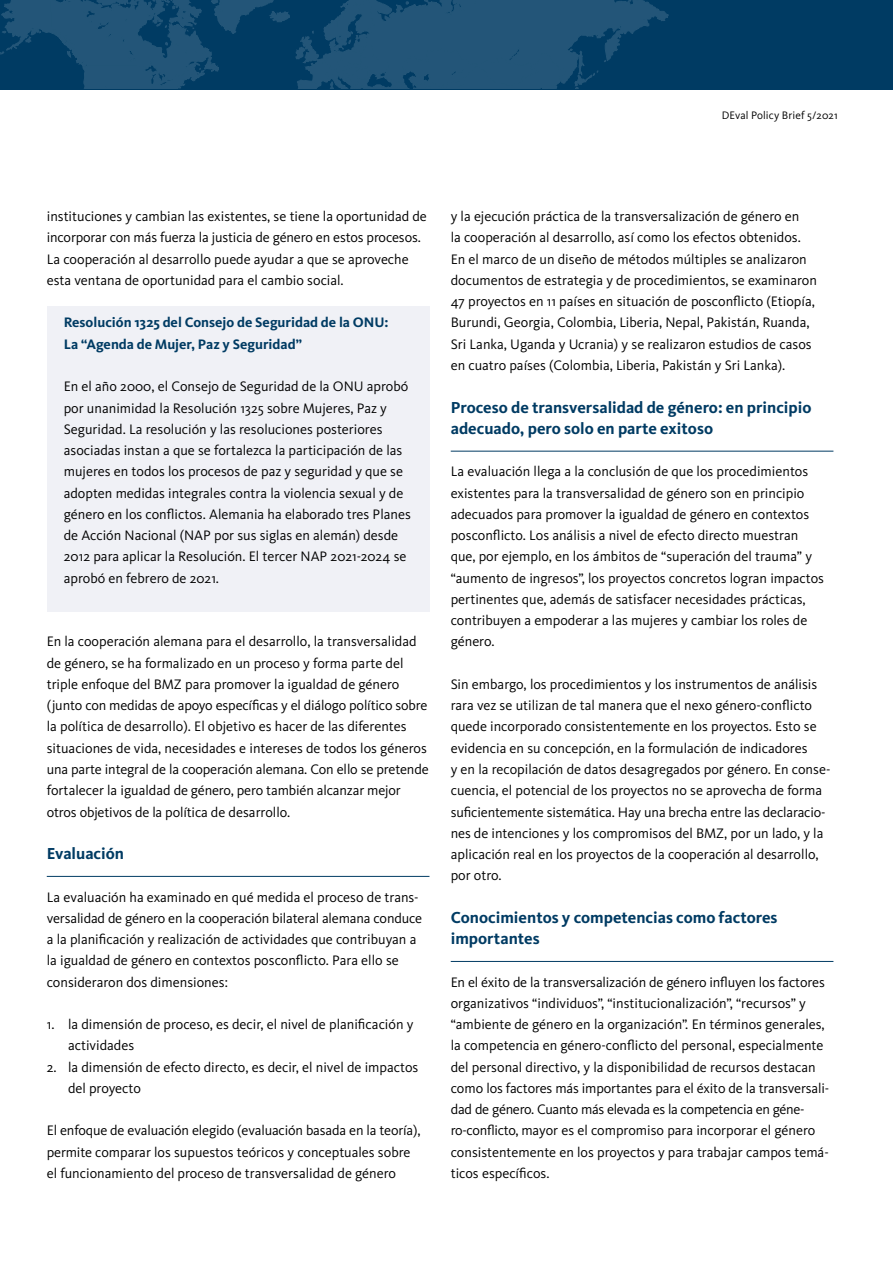
<style>
.page{position:relative;width:893px;height:1263px;background:#fff}
.page>*{position:absolute;margin:0;border:0;box-sizing:border-box;transform-origin:0 0}
.t1{font:700 16.5px/21.3px "Kievit OT";color:#003b63}
.t2{font:14.25px/21.3px "Kievit OT";color:#000}
.t3{font:700 14.25px/21.3px "Kievit OT";color:#003b63}
.t4{font:11.25px "Kievit OT";letter-spacing:.01em;color:#000}
</style>
<div class="page">
<div style="left:0;top:0;width:893px;height:90px;background:#003b63"></div>
<svg style="left:0;top:0;width:669px;height:89px"></svg>
<div style="left:47px;top:306px;width:382px;height:76px;background:#f0f1f6"></div>
<div style="left:47px;top:380px;width:382px;height:231px;background:#f0f1f6"></div>
<hr style="left:47px;top:876px;width:382px;height:1px;background:#003b63">
<hr style="left:451px;top:451px;width:382px;height:1px;background:#003b63">
<hr style="left:451px;top:961px;width:382px;height:1px;background:#003b63">
<p class="t4" style="left:722px;top:109px;width:117px">DEval Policy Brief 5/2021</p>
<p class="t2" style="left:47px;top:206px;width:382px">instituciones y cambian las existentes, se tiene la oportunidad de incorporar con más fuerza la justicia de género en estos procesos.<br>La cooperación al desarrollo puede ayudar a que se aproveche esta ventana de oportunidad para el cambio social.</p>
<p class="t3" style="left:64px;top:312px;width:326px">Resolución 1325 del Consejo de Seguridad de la ONU:<br>La “Agenda de Mujer, Paz y Seguridad”</p>
<p class="t2" style="left:64px;top:376px;width:349px">En el año 2000, el Consejo de Seguridad de la ONU aprobó por unanimidad la Resolución 1325 sobre Mujeres, Paz y Seguridad. La resolución y las resoluciones posteriores asociadas instan a que se fortalezca la participación de las mujeres en todos los procesos de paz y seguridad y que se adopten medidas integrales contra la violencia sexual y de género en los conflictos. Alemania ha elaborado tres Planes de Acción Nacional (NAP por sus siglas en alemán) desde 2012 para aplicar la Resolución. El tercer NAP 2021-2024 se aprobó en febrero de 2021.</p>
<p class="t2" style="left:47px;top:631px;width:383px">En la cooperación alemana para el desarrollo, la transversalidad de género, se ha formalizado en un proceso y forma parte del triple enfoque del BMZ para promover la igualdad de género (junto con medidas de apoyo específicas y el diálogo político sobre la política de desarrollo). El objetivo es hacer de las diferentes situaciones de vida, necesidades e intereses de todos los géneros una parte integral de la cooperación alemana. Con ello se pretende fortalecer la igualdad de género, pero también alcanzar mejor otros objetivos de la política de desarrollo.</p>
<p class="t1" style="left:47px;top:843px;width:79px">Evaluación</p>
<p class="t2" style="left:47px;top:886px;width:377px">La evaluación ha examinado en qué medida el proceso de trans&shy;versalidad de género en la cooperación bilateral alemana conduce a la planificación y realización de actividades que contribuyan a la igualdad de género en contextos posconflicto. Para ello se consideraron dos dimensiones:</p>
<p class="t2" style="left:68px;top:1014px;width:347px;text-indent:-21px">1. la dimensión de proceso, es decir, el nivel de planificación y actividades</p>
<p class="t2" style="left:68px;top:1056px;width:352px;text-indent:-21px">2. la dimensión de efecto directo, es decir, el nivel de impactos del proyecto</p>
<p class="t2" style="left:47px;top:1120px;width:375px">El enfoque de evaluación elegido (evaluación basada en la teoría), permite comparar los supuestos teóricos y conceptuales sobre el funcionamiento del proceso de transversalidad de género</p>
<p class="t2" style="left:451px;top:206px;width:368px">y la ejecución práctica de la transversalización de género en<br>la cooperación al desarrollo, así como los efectos obtenidos.<br>En el marco de un diseño de métodos múltiples se analizaron documentos de estrategia y de procedimientos, se examinaron 47 proyectos en 11 países en situación de posconflicto (Etiopía, Burundi, Georgia, Colombia, Liberia, Nepal, Pakistán, Ruanda, Sri Lanka, Uganda y Ucrania) y se realizaron estudios de casos en cuatro países (Colombia, Liberia, Pakistán y Sri Lanka).</p>
<p class="t1" style="left:451px;top:396px;width:362px">Proceso de transversalidad de género: en principio adecuado, pero solo en parte exitoso</p>
<p class="t2" style="left:451px;top:461px;width:375px">La evaluación llega a la conclusión de que los procedimientos existentes para la transversalidad de género son en principio adecuados para promover la igualdad de género en contextos posconflicto. Los análisis a nivel de efecto directo muestran que, por ejemplo, en los ámbitos de “superación del trauma” y “aumento de ingresos”, los proyectos concretos logran impactos pertinentes que, además de satisfacer necesidades prácticas, contribuyen a empoderar a las mujeres y cambiar los roles de género.</p>
<p class="t2" style="left:451px;top:674px;width:381px">Sin embargo, los procedimientos y los instrumentos de análisis rara vez se utilizan de tal manera que el nexo género-conflicto quede incorporado consistentemente en los proyectos. Esto se evidencia en su concepción, en la formulación de indicadores<br>y en la recopilación de datos desagregados por género. En conse&shy;cuencia, el potencial de los proyectos no se aprovecha de forma suficientemente sistemática. Hay una brecha entre las declaracio&shy;nes de intenciones y los compromisos del BMZ, por un lado, y la aplicación real en los proyectos de la cooperación al desarrollo, por otro.</p>
<p class="t1" style="left:451px;top:907px;width:328px">Conocimientos y competencias como factores importantes</p>
<p class="t2" style="left:451px;top:971px;width:380px">En el éxito de la transversalización de género influyen los factores organizativos “individuos”, “institucionalización”, “recursos” y “ambiente de género en la organización”. En términos generales, la competencia en género-conflicto del personal, especialmente del personal directivo, y la disponibilidad de recursos destacan como los factores más importantes para el éxito de la transversali&shy;dad de género. Cuanto más elevada es la competencia en géne&shy;ro-conflicto, mayor es el compromiso para incorporar el género consistentemente en los proyectos y para trabajar campos temá&shy;ticos específicos.</p>
</div>
